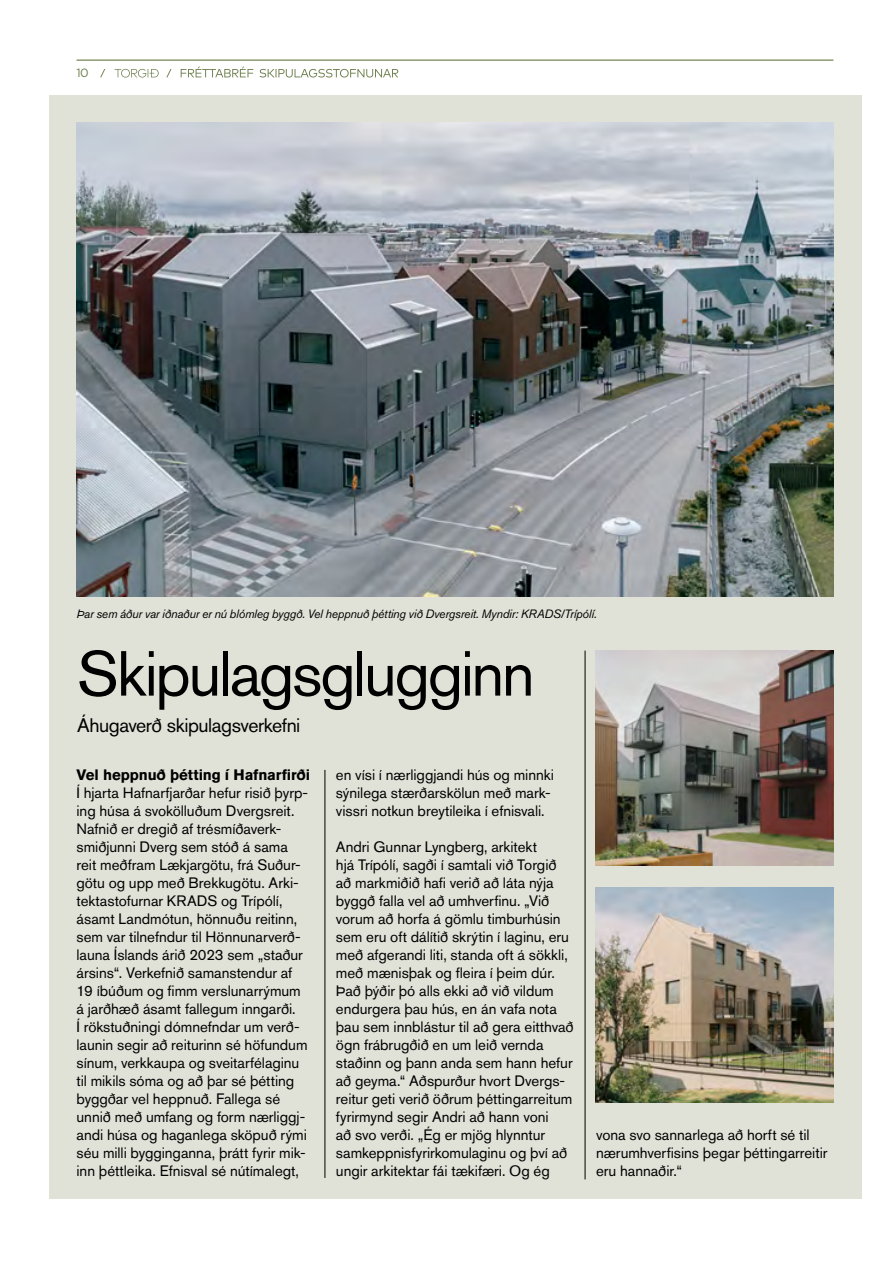
<style>
.page{position:relative;width:893px;height:1263px;background:#fff}
.page>*{position:absolute;margin:0;border:0;box-sizing:border-box;transform-origin:0 0}
.t1{font:63px "Akzidenz Grotesk BQ";letter-spacing:-.035em;color:#000}
.t2{font:19.5px "Akzidenz Grotesk BQ";letter-spacing:-.02em;color:#000}
.t3{font:15px/18px "Akzidenz Grotesk BQ";letter-spacing:-.005em;color:#000}
.t4{font:700 15px "Akzidenz Grotesk BQ";letter-spacing:-.005em;color:#000}
.t5{font:italic 12px "Akzidenz Grotesk BQ";letter-spacing:-.015em;color:#000}
.t6{font:12px "Gotham HTF";color:#6d804e}
</style>
<div class="page">
<svg style="left:166px;top:67px;width:232px;height:11px"></svg>
<svg style="left:100px;top:69px;width:5px;height:8px"></svg>
<svg style="left:115px;top:69px;width:44px;height:9px"></svg>
<hr style="left:77px;top:60px;width:756px;height:1px;background:#6d804e">
<div style="left:49px;top:96px;width:812px;height:1103px;background:#e0e1d7"></div>
<hr style="left:585px;top:651px;width:1px;height:528px;background:#000">
<hr style="left:325px;top:770px;width:1px;height:408px;background:#000">
<img style="left:77px;top:123px;width:756px;height:474px">
<img style="left:595px;top:651px;width:238px;height:215px">
<img style="left:595px;top:888px;width:238px;height:215px">
<p class="t6" style="left:77px;top:66px;width:14px">10</p>
<p class="t5" style="left:77px;top:606px;width:522px">Þar sem áður var iðnaður er nú blómleg byggð. Vel heppnuð þétting við Dvergsreit. Myndir: KRADS/Trípólí.</p>
<h1 class="t1" style="left:77px;top:636px;width:459px">Skipulagsglugginn</h1>
<h2 class="t2" style="left:77px;top:713px;width:225px">Áhugaverð skipulagsverkefni</h2>
<p class="t4" style="left:77px;top:766px;width:235px">Vel heppnuð þétting í Hafnarfirði</p>
<p class="t3" style="left:77px;top:783px;width:233px">Í hjarta Hafnarfjarðar hefur risið þyrp&shy;ing húsa á svokölluðum Dvergsreit.<br>Nafnið er dregið af trésmíðaverk&shy;smiðjunni Dverg sem stóð á sama reit meðfram Lækjargötu, frá Suður&shy;götu og upp með Brekkugötu. Arki&shy;tektastofurnar KRADS og Trípólí, ásamt Landmótun, hönnuðu reitinn, sem var tilnefndur til Hönnunarverð&shy;launa Íslands árið 2023 sem „staður ársins“. Verkefnið samanstendur af 19 íbúðum og fimm verslunarrýmum á jarðhæð ásamt fallegum inngarði.<br>Í rökstuðningi dómnefndar um verð&shy;launin segir að reiturinn sé höfundum sínum, verkkaupa og sveitarfélaginu til mikils sóma og að þar sé þétting byggðar vel heppnuð. Fallega sé unnið með umfang og form nærliggj&shy;andi húsa og haganlega sköpuð rými séu milli bygginganna, þrátt fyrir mik&shy;inn þéttleika. Efnisval sé nútímalegt,</p>
<p class="t3" style="left:336px;top:765px;width:220px">en vísi í nærliggjandi hús og minnki sýnilega stærðarskölun með mark&shy;vissri notkun breytileika í efnisvali.</p>
<p class="t3" style="left:336px;top:837px;width:239px">Andri Gunnar Lyngberg, arkitekt<br>hjá Trípólí, sagði í samtali við Torgið að markmiðið hafi verið að láta nýja byggð falla vel að umhverfinu. „Við vorum að horfa á gömlu timburhúsin sem eru oft dálítið skrýtin í laginu, eru með afgerandi liti, standa oft á sökkli, með mænisþak og fleira í þeim dúr.<br>Það þýðir þó alls ekki að við vildum endurgera þau hús, en án vafa nota þau sem innblástur til að gera eitthvað ögn frábrugðið en um leið vernda staðinn og þann anda sem hann hefur að geyma.“ Aðspurður hvort Dvergs&shy;reitur geti verið öðrum þéttingarreitum fyrirmynd segir Andri að hann voni<br>að svo verði. „Ég er mjög hlynntur samkeppnisfyrirkomulaginu og því að ungir arkitektar fái tækifæri. Og ég</p>
<p class="t3" style="left:596px;top:1125px;width:233px">vona svo sannarlega að horft sé til nærumhverfisins þegar þéttingarreitir eru hannaðir.“</p>
</div>
